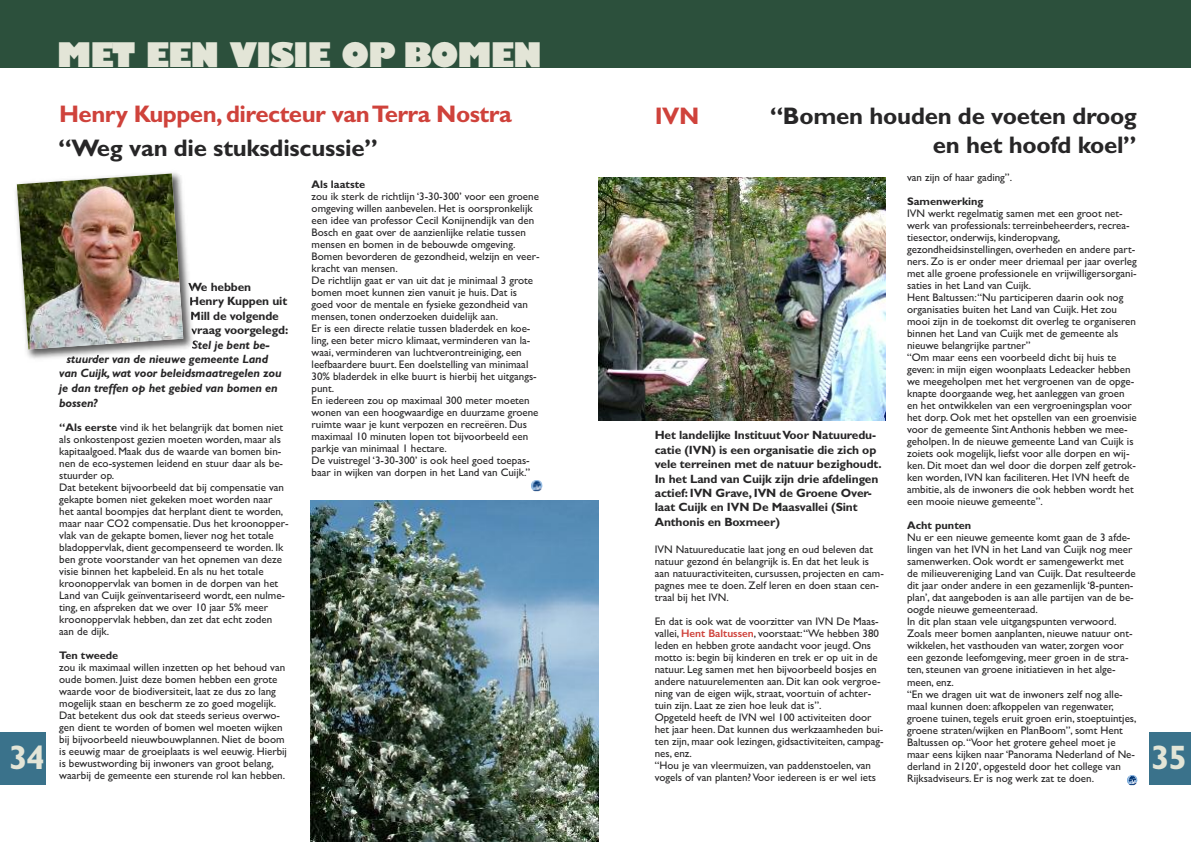
<style>
.page{position:relative;width:1191px;height:842px;background:#fff}
.page>*{position:absolute;margin:0;border:0;box-sizing:border-box;transform-origin:0 0}
.t1{font:700 34px "Gill Sans";color:#e3e5d7}
.t2{font:800 33.2px "Gill Sans";letter-spacing:-.05em;color:#e3e5d7}
.t3{font:700 24px/28.8px "Gill Sans";letter-spacing:-.01em;color:#272627;text-align:right}
.t4{font:700 24px "Gill Sans";letter-spacing:-.02em;color:#cf423b}
.t5{font:700 12px/14.4px "Gill Sans";letter-spacing:-.01em;color:#272627}
.t6{font:italic 700 12px "Gill Sans";letter-spacing:-.01em;color:#272627}
.t7{font:11px/12px "Gill Sans";color:#272627}
.t8{font:700 11px "Gill Sans";color:#272627}
.s1{font-weight:700}
.s2{font-weight:600;color:#cf423b}
</style>
<div class="page">
<div style="left:1148px;top:732px;width:43px;height:53px;background:#3a728b"></div>
<div style="left:0;top:732px;width:46px;height:52px;background:#3a728b"></div>
<svg style="left:1127px;top:775px;width:10px;height:11px"></svg>
<svg style="left:531px;top:480px;width:11px;height:11px"></svg>
<div style="left:0;top:0;width:598px;height:68px;background:#2c503c"></div>
<div style="left:598px;top:0;width:593px;height:68px;background:#2c503c"></div>
<img style="left:15px;top:172px;width:162px;height:187px">
<img style="left:67px;top:355px;width:74px;height:5px">
<svg style="left:17px;top:206px;width:180px;height:144px"></svg>
<img style="left:17px;top:174px;width:166px;height:175px">
<img style="left:311px;top:500px;width:287px;height:342px">
<img style="left:598px;top:178px;width:287px;height:242px">
<h2 class="t2" style="left:57px;top:36px;width:487px">MET EEN VISIE OP BOMEN</h2>
<h3 class="t4" style="left:59px;top:100px;width:454px">Henry Kuppen, directeur vanTerra Nostra</h3>
<h3 class="t4" style="left:655px;top:101px;width:46px">IVN</h3>
<h3 class="t3" style="left:58px;top:133px;width:321px">“Weg van die stuksdiscussie”</h3>
<h3 class="t3" style="left:769px;top:102px;width:368px">“Bomen houden de voeten droog en het hoofd koel”</h3>
<p class="t7" style="left:907px;top:172px;width:106px">van zijn of haar gading”.</p>
<p class="t8" style="left:907px;top:195px;width:78px">Samenwerking</p>
<p class="t7" style="left:907px;top:208px;width:231px">IVN werkt regelmatig samen met een groot net&shy;werk van professionals: terreinbeheerders, recrea&shy;tiesector, onderwijs, kinderopvang, gezondheidsinstellingen, overheden en andere part&shy;ners. Zo is er onder meer driemaal per jaar overleg met alle groene professionele en vrijwilligersorgani&shy;saties in het Land van Cuijk.<br>Hent Baltussen:“Nu participeren daarin ook nog organisaties buiten het Land van Cuijk. Het zou mooi zijn in de toekomst dit overleg te organiseren binnen het Land van Cuijk met de gemeente als nieuwe belangrijke partner”<br>“Om maar eens een voorbeeld dicht bij huis te geven: in mijn eigen woonplaats Ledeacker hebben we meegeholpen met het vergroenen van de opge&shy;knapte doorgaande weg, het aanleggen van groen en het ontwikkelen van een vergroeningsplan voor het dorp. Ook met het opstellen van een groenvisie voor de gemeente Sint Anthonis hebben we mee&shy;geholpen. In de nieuwe gemeente Land van Cuijk is zoiets ook mogelijk, liefst voor alle dorpen en wij&shy;ken. Dit moet dan wel door die dorpen zelf getrok&shy;ken worden, IVN kan faciliteren. Het IVN heeft de ambitie, als de inwoners die ook hebben wordt het een mooie nieuwe gemeente”.</p>
<p class="t8" style="left:907px;top:519px;width:66px">Acht punten</p>
<p class="t7" style="left:907px;top:532px;width:231px">Nu er een nieuwe gemeente komt gaan de 3 afde&shy;lingen van het IVN in het Land van Cuijk nog meer samenwerken. Ook wordt er samengewerkt met de milieuvereniging Land van Cuijk. Dat resulteerde dit jaar onder andere in een gezamenlijk ‘8-punten&shy;plan’, dat aangeboden is aan alle partijen van de be&shy;oogde nieuwe gemeenteraad.<br>In dit plan staan vele uitgangspunten verwoord.<br>Zoals meer bomen aanplanten, nieuwe natuur ont&shy;wikkelen, het vasthouden van water, zorgen voor een gezonde leefomgeving, meer groen in de stra&shy;ten, steunen van groene initiatieven in het alge&shy;meen, enz.<br>“En we dragen uit wat de inwoners zelf nog alle&shy;maal kunnen doen: afkoppelen van regenwater, groene tuinen, tegels eruit groen erin, stoeptuintjes, groene straten/wijken en PlanBoom”, somt Hent Baltussen op.“Voor het grotere geheel moet je maar eens kijken naar ‘Panorama Nederland of Ne&shy;derland in 2120’, opgesteld door het college van Rijksadviseurs. Er is nog werk zat te doen.</p>
<p class="t8" style="left:312px;top:178px;width:55px">Als laatste</p>
<p class="t7" style="left:312px;top:191px;width:229px">zou ik sterk de richtlijn ‘3-30-300’ voor een groene omgeving willen aanbevelen. Het is oorspronkelijk een idee van professor Cecil Konijnendijk van den Bosch en gaat over de aanzienlijke relatie tussen mensen en bomen in de bebouwde omgeving.<br>Bomen bevorderen de gezondheid, welzijn en veer&shy;kracht van mensen.<br>De richtlijn gaat er van uit dat je minimaal 3 grote bomen moet kunnen zien vanuit je huis. Dat is goed voor de mentale en fysieke gezondheid van mensen, tonen onderzoeken duidelijk aan.<br>Er is een directe relatie tussen bladerdek en koe&shy;ling, een beter micro klimaat, verminderen van la&shy;waai, verminderen van luchtverontreiniging, een leefbaardere buurt. Een doelstelling van minimaal 30% bladerdek in elke buurt is hierbij het uitgangs&shy;punt.<br>En iedereen zou op maximaal 300 meter moeten wonen van een hoogwaardige en duurzame groene ruimte waar je kunt verpozen en recreëren. Dus maximaal 10 minuten lopen tot bijvoorbeeld een parkje van minimaal 1 hectare.<br>De vuistregel ‘3-30-300’ is ook heel goed toepas&shy;baar in wijken van dorpen in het Land van Cuijk.”</p>
<p class="t5" style="left:188px;top:280px;width:102px">We hebben<br>Henry Kuppen uit<br>Mill de volgende vraag voorgelegd:</p>
<p class="t6" style="left:192px;top:337px;width:78px">Stel je bent be-</p>
<p class="t6" style="left:67px;top:352px;width:203px">stuurder van de nieuwe gemeente Land</p>
<p class="t6" style="left:59px;top:366px;width:224px">van Cuijk, wat voor beleidsmaatregelen zou</p>
<p class="t6" style="left:59px;top:381px;width:220px">je dan treffen op het gebied van bomen en</p>
<p class="t6" style="left:59px;top:396px;width:40px">bossen?</p>
<p class="t7" style="left:59px;top:421px;width:231px"><span class="s1">“Als eerste</span> vind ik het belangrijk dat bomen niet als onkostenpost gezien moeten worden, maar als kapitaalgoed. Maak dus de waarde van bomen bin&shy;nen de eco-systemen leidend en stuur daar als be&shy;stuurder op.<br>Dat betekent bijvoorbeeld dat bij compensatie van gekapte bomen niet gekeken moet worden naar het aantal boompjes dat herplant dient te worden, maar naar CO2 compensatie. Dus het kroonopper&shy;vlak van de gekapte bomen, liever nog het totale bladoppervlak, dient gecompenseerd te worden. Ik ben grote voorstander van het opnemen van deze visie binnen het kapbeleid. En als nu het totale kroonoppervlak van bomen in de dorpen van het Land van Cuijk geïnventariseerd wordt, een nulme&shy;ting, en afspreken dat we over 10 jaar 5% meer kroonoppervlak hebben, dan zet dat echt zoden aan de dijk.</p>
<p class="t8" style="left:59px;top:649px;width:61px">Ten tweede</p>
<p class="t7" style="left:59px;top:661px;width:229px">zou ik maximaal willen inzetten op het behoud van oude bomen. Juist deze bomen hebben een grote waarde voor de biodiversiteit, laat ze dus zo lang mogelijk staan en bescherm ze zo goed mogelijk.<br>Dat betekent dus ook dat steeds serieus overwo&shy;gen dient te worden of bomen wel moeten wijken bij bijvoorbeeld nieuwbouwplannen. Niet de boom is eeuwig maar de groeiplaats is wel eeuwig. Hierbij is bewustwording bij inwoners van groot belang, waarbij de gemeente een sturende rol kan hebben.</p>
<p class="t5" style="left:655px;top:428px;width:228px">Het landelijke InstituutVoor Natuuredu&shy;catie (IVN) is een organisatie die zich op vele terreinen met de natuur bezighoudt.<br>In het Land van Cuijk zijn drie afdelingen actief: IVN Grave, IVN de Groene Over&shy;laat Cuijk en IVN De Maasvallei (Sint Anthonis en Boxmeer)</p>
<p class="t7" style="left:655px;top:543px;width:231px">IVN Natuureducatie laat jong en oud beleven dat natuur gezond én belangrijk is. En dat het leuk is aan natuuractiviteiten, cursussen, projecten en cam&shy;pagnes mee te doen. Zelf leren en doen staan cen&shy;traal bij het IVN.</p>
<p class="t7" style="left:655px;top:615px;width:230px">En dat is ook wat de voorzitter van IVN De Maas&shy;vallei, <span class="s2">Hent Baltussen</span>, voorstaat:“We hebben 380 leden en hebben grote aandacht voor jeugd. Ons motto is: begin bij kinderen en trek er op uit in de natuur. Leg samen met hen bijvoorbeeld bosjes en andere natuurelementen aan. Dit kan ook vergroe&shy;ning van de eigen wijk, straat, voortuin of achter&shy;tuin zijn. Laat ze zien hoe leuk dat is”.<br>Opgeteld heeft de IVN wel 100 activiteiten door het jaar heen. Dat kunnen dus werkzaamheden bui&shy;ten zijn, maar ook lezingen, gidsactiviteiten, campag&shy;nes, enz.<br>“Hou je van vleermuizen, van paddenstoelen, van vogels of van planten?Voor iedereen is er wel iets</p>
<h1 class="t1" style="left:9px;top:737px;width:37px">34</h1>
<h1 class="t1" style="left:1151px;top:738px;width:37px">35</h1>
</div>
